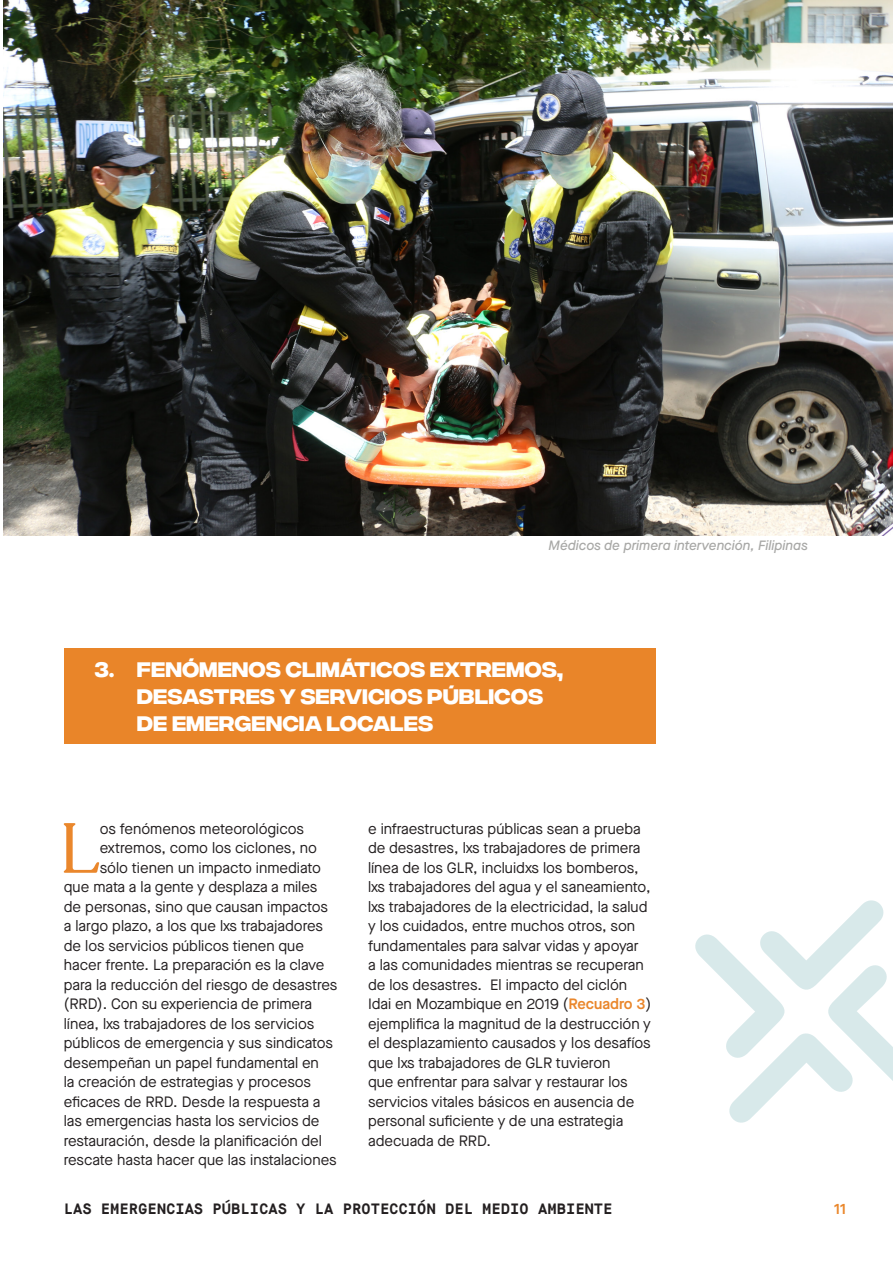
<style>
.page{position:relative;width:893px;height:1263px;background:#fff}
.page>*{position:absolute;margin:0;border:0;box-sizing:border-box;transform-origin:0 0}
.t1{font:69.9px "Recoleta Regular DEMO";color:#ea872c}
.t2{font:600 21px/27px "Integral CF";color:#fff}
.t3{font:15px/19.5px "Maison Neue";color:#231f20}
.t4{font:700 15px "Maison Mono";color:#231f20}
.t5{font:600 15px "Maison Neue";color:#ea872c}
.Footnote_text{font:italic 500 13.5px "Maison Neue";color:#a8a8a6}
.s1{font-weight:600;color:#ea872c}
</style>
<div class="page">
<svg style="left:695px;top:900px;width:198px;height:223px"></svg>
<div style="left:64px;top:648px;width:591px;height:96px;background:#e98529"></div>
<img style="left:3px;top:0;width:890px;height:536px">
<p class="Footnote_text" style="left:549px;top:536px;width:261px">Médicos de primera intervención, Filipinas</p>
<p class="t2" style="left:137px;top:658px;width:428px;text-indent:-43px">3. FENÓMENOS CLIMÁTICOS EXTREMOS,<br>DESASTRES Y SERVICIOS PÚBLICOS<br>DE EMERGENCIA LOCALES</p>
<p class="t1" style="left:60px;top:817px;width:42px">L</p>
<p class="t3" style="left:100px;top:819px;width:206px">os fenómenos meteorológicos</p>
<p class="t3" style="left:100px;top:838px;width:219px">extremos, como los ciclones, no</p>
<p class="t3" style="left:100px;top:858px;width:223px">sólo tienen un impacto inmediato</p>
<p class="t3" style="left:64px;top:877px;width:255px">que mata a la gente y desplaza a miles</p>
<p class="t3" style="left:64px;top:897px;width:266px">de personas, sino que causan impactos</p>
<p class="t3" style="left:64px;top:916px;width:261px">a largo plazo, a los que lxs trabajadores</p>
<p class="t3" style="left:64px;top:936px;width:242px">de los servicios públicos tienen que</p>
<p class="t3" style="left:64px;top:955px;width:262px">hacer frente. La preparación es la clave</p>
<p class="t3" style="left:64px;top:975px;width:275px">para la reducción del riesgo de desastres</p>
<p class="t3" style="left:64px;top:994px;width:250px">(RRD). Con su experiencia de primera</p>
<p class="t3" style="left:64px;top:1014px;width:252px">línea, lxs trabajadores de los servicios</p>
<p class="t3" style="left:64px;top:1033px;width:271px">públicos de emergencia y sus sindicatos</p>
<p class="t3" style="left:64px;top:1053px;width:257px">desempeñan un papel fundamental en</p>
<p class="t3" style="left:64px;top:1072px;width:249px">la creación de estrategias y procesos</p>
<p class="t3" style="left:64px;top:1092px;width:258px">eficaces de RRD. Desde la respuesta a</p>
<p class="t3" style="left:64px;top:1111px;width:257px">las emergencias hasta los servicios de</p>
<p class="t3" style="left:64px;top:1131px;width:260px">restauración, desde la planificación del</p>
<p class="t3" style="left:64px;top:1150px;width:274px">rescate hasta hacer que las instalaciones</p>
<p class="t3" style="left:368px;top:819px;width:285px">e infraestructuras públicas sean a prueba de desastres, lxs trabajadores de primera línea de los GLR, incluidxs los bomberos, lxs trabajadores del agua y el saneamiento, lxs trabajadores de la electricidad, la salud y los cuidados, entre muchos otros, son fundamentales para salvar vidas y apoyar<br>a las comunidades mientras se recuperan de los desastres. El impacto del ciclón Idai en Mozambique en 2019 (<span class="s1">Recuadro 3</span>) ejemplifica la magnitud de la destrucción y el desplazamiento causados y los desafíos que lxs trabajadores de GLR tuvieron<br>que enfrentar para salvar y restaurar los servicios vitales básicos en ausencia de personal suficiente y de una estrategia adecuada de RRD.</p>
<p class="t4" style="left:64px;top:1199px;width:550px">LAS EMERGENCIAS PÚBLICAS Y LA PROTECCIÓN DEL MEDIO AMBIENTE</p>
<p class="t5" style="left:834px;top:1198px;width:13px">11</p>
</div>
